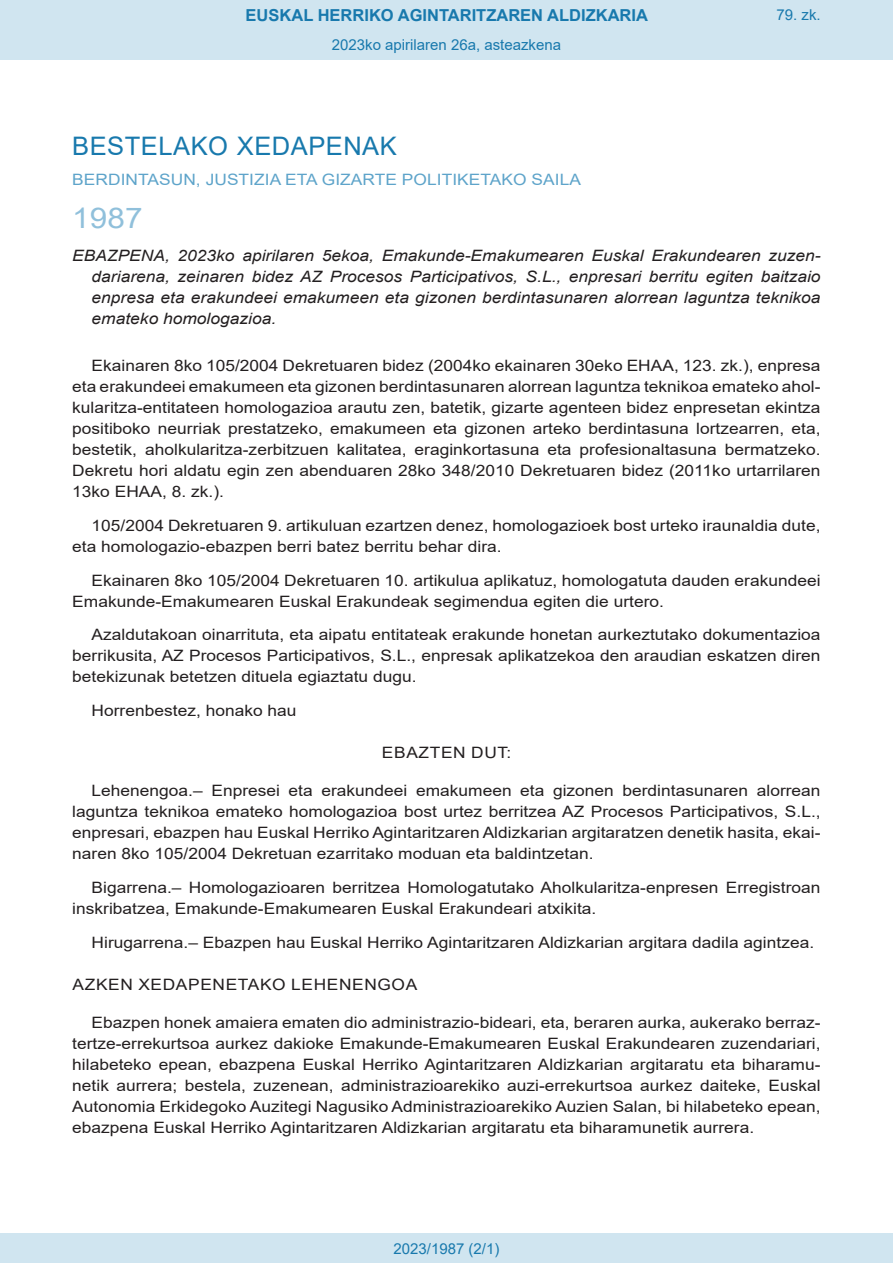
<style>
.page{position:relative;width:893px;height:1263px;background:#fff}
.page>*{position:absolute;margin:0;border:0;box-sizing:border-box;transform-origin:0 0}
.BOPVOrden{font:28.5px "Arial";color:#90c0db;scale:1.11 1}
.BOPVSeccion{font:25.5px "Arial";letter-spacing:.02em;color:#1879ad}
.t1{font:700 16.5px "Arial";color:#1879ad}
.BOPVDetalle{font:15.6px/21px "Arial";color:#231f20;text-align:justify;scale:1.11 1}
.BOPVTitulo{font:italic 15.6px/21px "Arial";color:#231f20;text-align:justify;scale:1.11 1}
.BOPVOrganismo{font:15.6px "Arial";letter-spacing:.005em;color:#5ea4ca;scale:1.11 1}
.BOPVDisposicion{font:15.6px "Arial";letter-spacing:.035em;color:#231f20;scale:1.11 1}
.BOPVClave{font:15.6px "Arial";letter-spacing:.035em;color:#231f20;scale:1.11 1}
.Paginacion_Centro{font:15px "Arial";color:#1879ad}
</style>
<div class="page">
<div style="left:0;top:0;width:893px;height:60px;background:#d0e5f0"></div>
<div style="left:0;top:1233px;width:893px;height:30px;background:#d0e5f0"></div>
<p class="t1" style="left:246px;top:3px;width:404px">EUSKAL HERRIKO AGINTARITZAREN ALDIZKARIA</p>
<p class="Paginacion_Centro" style="left:332px;top:35px;width:231px">2023ko apirilaren 26a, asteazkena</p>
<p class="Paginacion_Centro" style="left:776px;top:5px;width:46px">79. zk.</p>
<p class="BOPVSeccion" style="left:72px;top:128px;width:326px">BESTELAKO XEDAPENAK</p>
<p class="BOPVOrganismo" style="left:72px;top:169px;width:460px">BERDINTASUN, JUSTIZIA ETA GIZARTE POLITIKETAKO SAILA</p>
<p class="BOPVOrden" style="left:72px;top:198px;width:65px">1987</p>
<p class="BOPVTitulo" style="left:92px;top:246px;width:658px;text-indent:-19px">EBAZPENA, 2023ko apirilaren 5ekoa, Emakunde-Emakumearen Euskal Erakundearen zuzen&shy;dariarena, zeinaren bidez AZ Procesos Participativos, S.L., enpresari berritu egiten baitzaio enpresa eta erakundeei emakumeen eta gizonen berdintasunaren alorrean laguntza teknikoa emateko homologazioa.</p>
<p class="BOPVDetalle" style="left:72px;top:355px;width:676px;text-indent:19px">Ekainaren 8ko 105/2004 Dekretuaren bidez (2004ko ekainaren 30eko EHAA, 123. zk.), enpresa eta erakundeei emakumeen eta gizonen berdintasunaren alorrean laguntza teknikoa emateko ahol&shy;kularitza-entitateen homologazioa arautu zen, batetik, gizarte agenteen bidez enpresetan ekintza positiboko neurriak prestatzeko, emakumeen eta gizonen arteko berdintasuna lortzearren, eta, bestetik, aholkularitza-zerbitzuen kalitatea, eraginkortasuna eta profesionaltasuna bermatzeko.<br>Dekretu hori aldatu egin zen abenduaren 28ko 348/2010 Dekretuaren bidez (2011ko urtarrilaren 13ko EHAA, 8. zk.).</p>
<p class="BOPVDetalle" style="left:72px;top:515px;width:676px;text-indent:19px">105/2004 Dekretuaren 9. artikuluan ezartzen denez, homologazioek bost urteko iraunaldia dute, eta homologazio-ebazpen berri batez berritu behar dira.</p>
<p class="BOPVDetalle" style="left:72px;top:569px;width:676px;text-indent:19px">Ekainaren 8ko 105/2004 Dekretuaren 10. artikulua aplikatuz, homologatuta dauden erakundeei<br>Emakunde-Emakumearen Euskal Erakundeak segimendua egiten die urtero.</p>
<p class="BOPVDetalle" style="left:72px;top:624px;width:676px;text-indent:19px">Azaldutakoan oinarrituta, eta aipatu entitateak erakunde honetan aurkeztutako dokumentazioa berrikusita, AZ Procesos Participativos, S.L., enpresak aplikatzekoa den araudian eskatzen diren betekizunak betetzen dituela egiaztatu dugu.</p>
<p class="BOPVDetalle" style="left:92px;top:700px;width:186px">Horrenbestez, honako hau</p>
<p class="BOPVClave" style="left:382px;top:742px;width:118px">EBAZTEN DUT:</p>
<p class="BOPVDetalle" style="left:72px;top:780px;width:676px;text-indent:19px">Lehenengoa.– Enpresei eta erakundeei emakumeen eta gizonen berdintasunaren alorrean laguntza teknikoa emateko homologazioa bost urtez berritzea AZ Procesos Participativos, S.L., enpresari, ebazpen hau Euskal Herriko Agintaritzaren Aldizkarian argitaratzen denetik hasita, ekai&shy;naren 8ko 105/2004 Dekretuan ezarritako moduan eta baldintzetan.</p>
<p class="BOPVDetalle" style="left:72px;top:877px;width:676px;text-indent:19px">Bigarrena.– Homologazioaren berritzea Homologatutako Aholkularitza-enpresen Erregistroan inskribatzea, Emakunde-Emakumearen Euskal Erakundeari atxikita.</p>
<p class="BOPVDetalle" style="left:92px;top:932px;width:652px">Hirugarrena.– Ebazpen hau Euskal Herriko Agintaritzaren Aldizkarian argitara dadila agintzea.</p>
<p class="BOPVDisposicion" style="left:73px;top:974px;width:312px">AZKEN XEDAPENETAKO LEHENENGOA</p>
<p class="BOPVDetalle" style="left:72px;top:1012px;width:676px;text-indent:19px">Ebazpen honek amaiera ematen dio administrazio-bideari, eta, beraren aurka, aukerako berraz&shy;tertze-errekurtsoa aurkez dakioke Emakunde-Emakumearen Euskal Erakundearen zuzendariari, hilabeteko epean, ebazpena Euskal Herriko Agintaritzaren Aldizkarian argitaratu eta biharamu&shy;netik aurrera; bestela, zuzenean, administrazioarekiko auzi-errekurtsoa aurkez daiteke, Euskal Autonomia Erkidegoko Auzitegi Nagusiko Administrazioarekiko Auzien Salan, bi hilabeteko epean, ebazpena Euskal Herriko Agintaritzaren Aldizkarian argitaratu eta biharamunetik aurrera.</p>
<p class="Paginacion_Centro" style="left:393px;top:1238px;width:107px">2023/1987 (2/1)</p>
</div>
